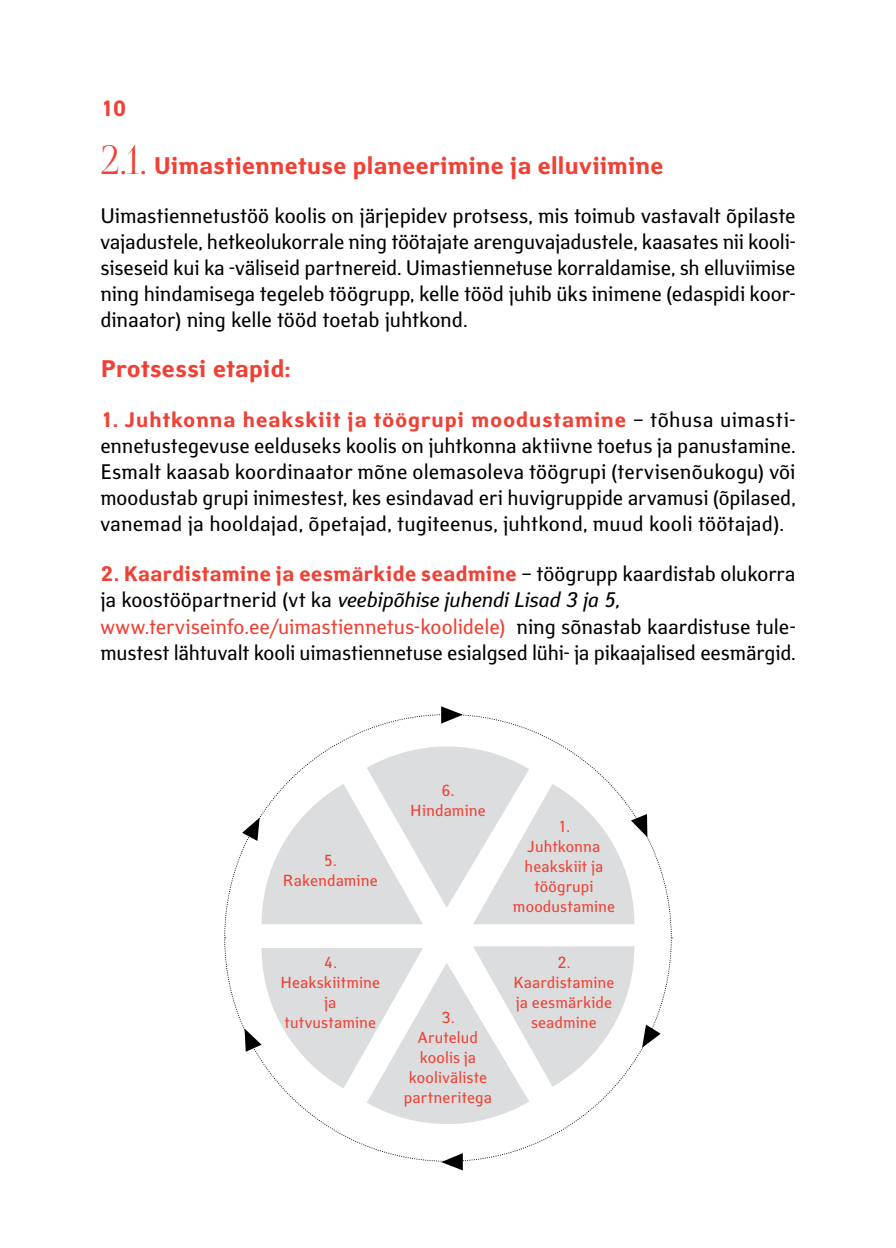
<style>
.page{position:relative;width:896px;height:1248px;background:#fff}
.page>*{position:absolute;margin:0;border:0;box-sizing:border-box;transform-origin:0 0}
.t1{font:700 24px "Yanus";letter-spacing:-.005em;color:#ef4135}
.t2{font:700 22px "Yanus";color:#ef4135}
.t3{font:21px/26px "Yanus";color:#000;text-align:justify}
.t4{font:16px/20px "Yanus";letter-spacing:.01em;color:#ef4135;text-align:center}
.s1{font-family:"Foglihten No 07 calt";font-weight:400;font-size:40px}
.s2{font-weight:700;color:#ef4135}
.s3{font-style:italic}
.s4{color:#ef4135}
</style>
<div class="page">
<svg style="left:463px;top:937px;width:209px;height:225px"></svg>
<svg style="left:463px;top:714px;width:209px;height:222px"></svg>
<svg style="left:224px;top:714px;width:219px;height:222px"></svg>
<svg style="left:224px;top:938px;width:217px;height:224px"></svg>
<svg style="left:441px;top:706px;width:22px;height:17px"></svg>
<svg style="left:441px;top:1153px;width:22px;height:17px"></svg>
<svg style="left:242px;top:738px;width:405px;height:186px"></svg>
<svg style="left:642px;top:1024px;width:18px;height:23px"></svg>
<svg style="left:244px;top:946px;width:390px;height:186px"></svg>
<p class="t2" style="left:100px;top:95px;width:28px">10</p>
<p class="t1" style="left:100px;top:151px;width:565px"><span class="s1">2.1.</span> Uimastiennetuse planeerimine ja elluviimine</p>
<p class="t3" style="left:100px;top:203px;width:697px">U imastiennetustöö koolis on järjepidev protsess, mis toimub vastavalt õpilaste vajadustele, hetkeolukorrale ning töötajate arenguvajadustele, kaasates nii kooli&shy;siseseid kui ka -väliseid partnereid. Uimastiennetuse korraldamise, sh elluviimise ning hindamisega tegeleb töögrupp, kelle tööd juhib üks inimene (edaspidi koor&shy;dinaator) ning kelle tööd toetab juhtkond.</p>
<p class="t1" style="left:100px;top:355px;width:191px">Protsessi etapid:</p>
<p class="t3" style="left:100px;top:407px;width:696px"><span class="s2">1. Juhtkonna heakskiit ja töögrupi moodustamine</span> – tõhusa uimasti&shy;ennetustegevuse eelduseks koolis on juhtkonna aktiivne toetus ja panustamine.<br>Esmalt kaasab koordinaator mõne olemasoleva töögrupi (tervisenõukogu) või moodustab grupi inimestest, kes esindavad eri huvigruppide arvamusi (õpilased, vanemad ja hooldajad, õpetajad, tugiteenus, juhtkond, muud kooli töötajad).</p>
<p class="t3" style="left:100px;top:561px;width:697px;text-align:left"><span class="s2">2. Kaardistamine ja eesmärkide seadmine</span> – töögrupp kaardistab olukorra ja koostööpartnerid (vt ka <span class="s3">veebipõhise juhendi Lisad 3 ja 5, </span><span class="s4">www.terviseinfo.ee/uimastiennetus-koolidele)</span> ning sõnastab kaardistuse tule&shy;mustest lähtuvalt kooli uimastiennetuse esialgsed lühi- ja pikaajalised eesmärgid.</p>
<p class="t4" style="left:283px;top:850px;width:96px">5.<br>Rakendamine</p>
<p class="t4" style="left:280px;top:952px;width:101px">4.<br>H eakskiitmine ja tutvustamine</p>
<p class="t4" style="left:410px;top:780px;width:77px">6.<br>Hindamine</p>
<p class="t4" style="left:404px;top:1006px;width:90px">3.<br>Arutelud koolis ja kooliväliste partneritega</p>
<p class="t4" style="left:513px;top:816px;width:104px">1.<br>Juhtkonna heakskiit ja töögrupi moodustamine</p>
<p class="t4" style="left:513px;top:952px;width:102px">2.<br>Kaardistamine ja eesmärkide seadmine</p>
</div>
